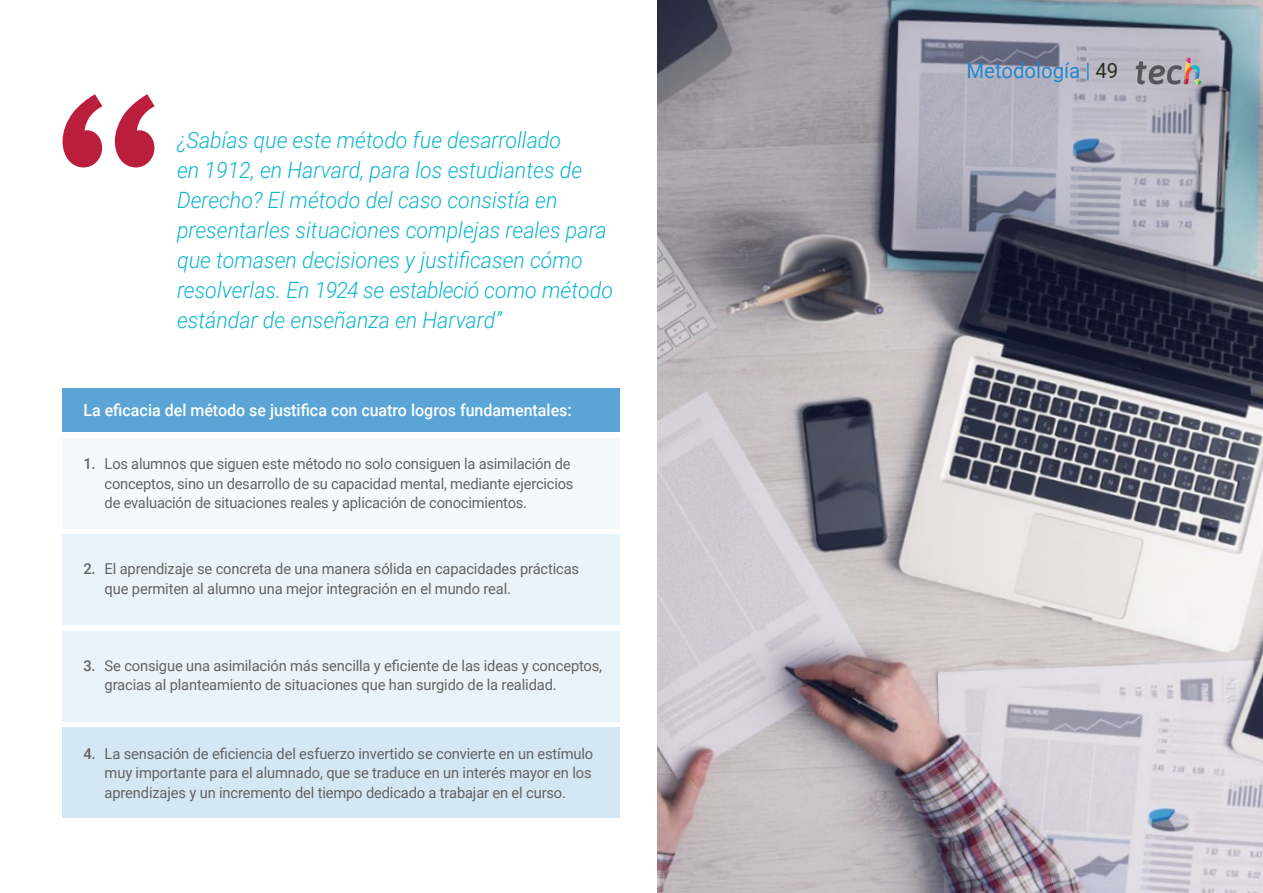
<style>
.page{position:relative;width:1263px;height:893px;background:#fff}
.page>*{position:absolute;margin:0;border:0;box-sizing:border-box;transform-origin:0 0}
.t1{font:italic 300 22.5px/30px "Roboto";color:#0fb6cf;scale:.95 1}
.t2{font:21px "Roboto";color:#2488c9}
.t3{font:500 16.5px "Roboto";color:#fff}
.t4{font:15px/19.5px "Roboto";letter-spacing:-.01em;color:#646363}
.s1{font-weight:500}
.s2{color:#312e20}
</style>
<div class="page">
<img style="left:658px;top:0;width:605px;height:893px">
<svg style="left:63px;top:94px;width:92px;height:73px"></svg>
<svg style="left:1136px;top:58px;width:65px;height:27px;background:#9c989e"></svg>
<div style="left:63px;top:388px;width:557px;height:44px;background:#5aa5d6"></div>
<div style="left:63px;top:727px;width:557px;height:90px;background:#d4e7f4"></div>
<div style="left:63px;top:631px;width:557px;height:90px;background:#e9f3f9"></div>
<div style="left:63px;top:535px;width:557px;height:90px;background:#e9f3f9"></div>
<div style="left:63px;top:438px;width:557px;height:90px;background:#f4f9fc"></div>
<p class="t1" style="left:177px;top:124px;width:460px">¿Sabías que este método fue desarrollado<br>en 1912, en Harvard, para los estudiantes de Derecho? El método del caso consistía en presentarles situaciones complejas reales para que tomasen decisiones y justificasen cómo resolverlas. En 1924 se estableció como método estándar de enseñanza en Harvard”</p>
<p class="t3" style="left:83px;top:399px;width:490px">La eficacia del método se justifica con cuatro logros fundamentales:</p>
<p class="t4" style="left:105px;top:453px;width:470px;text-indent:-21px"><span class="s1">1.</span> Los alumnos que siguen este método no solo consiguen la asimilación de conceptos, sino un desarrollo de su capacidad mental, mediante ejercicios de evaluación de situaciones reales y aplicación de conocimientos.</p>
<p class="t4" style="left:105px;top:559px;width:476px;text-indent:-21px"><span class="s1">2.</span> El aprendizaje se concreta de una manera sólida en capacidades prácticas que permiten al alumno una mejor integración en el mundo real.</p>
<p class="t4" style="left:105px;top:655px;width:499px;text-indent:-21px"><span class="s1">3.</span> Se consigue una asimilación más sencilla y eficiente de las ideas y conceptos, gracias al planteamiento de situaciones que han surgido de la realidad.</p>
<p class="t4" style="left:105px;top:743px;width:490px;text-align:justify;text-indent:-21px"><span class="s1">4.</span> La sensación de eficiencia del esfuerzo invertido se convierte en un estímulo muy importante para el alumnado, que se traduce en un interés mayor en los aprendizajes y un incremento del tiempo dedicado a trabajar en el curso.</p>
<h2 class="t2" style="left:966px;top:56px;width:153px">Metodología | <span class="s2">49</span></h2>
</div>
